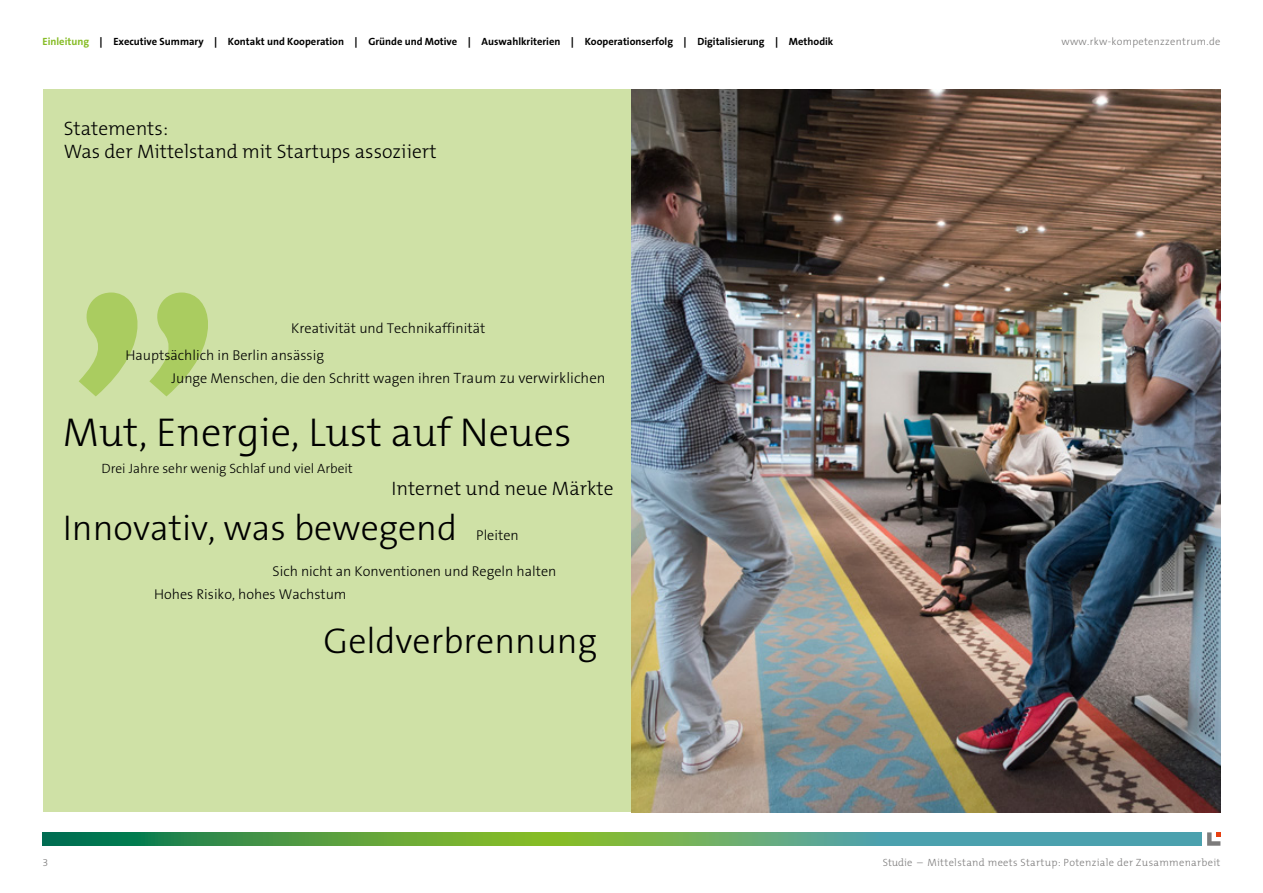
<style>
.page{position:relative;width:1263px;height:893px;background:#fff}
.page>*{position:absolute;margin:0;border:0;box-sizing:border-box;transform-origin:0 0}
.headline{font:300 40.5px "The Mix B W3";color:#000}
.copy_blocksatz_9_5pt{font:300 36px "The Sans Os F";color:#000}
.subline_1{font:300 19.5px/22.5px "The Mix B W3";color:#000}
.copy_blocksatz_9_5pt-2{font:300 14.25px "The Sans Os F";color:#000}
.copy_blocksatz_9_5pt-3{font:300 13.5px "The Sans Os F";color:#000}
.Fusszeile{font:700 10.5px "The Sans Os F";color:#000}
.Fusszeile-2{font:300 10.5px "The Mix B W3";letter-spacing:.03em;color:#7c7b7b}
.Fusszeile-3{font:300 10.5px "The Sans Os F";letter-spacing:.03em;color:#7c7b7b}
.s1{color:#86bc25}
.s2{font-size:15px}
</style>
<div class="page">
<svg style="left:43px;top:832px;width:1158px;height:14px;background:#53a169"></svg>
<svg style="left:1207px;top:832px;width:13px;height:14px"></svg>
<div style="left:43px;top:89px;width:588px;height:723px;background:#cfe1a6"></div>
<svg style="left:79px;top:293px;width:129px;height:103px"></svg>
<img style="left:631px;top:89px;width:589px;height:723px">
<p class="Fusszeile" style="left:43px;top:35px;width:792px"><span class="s1">Einleitung</span> ↕ Executive Summary ↕ Kontakt und Kooperation ↕ Gründe und Motive ↕ Auswahlkriterien ↕ Kooperationserfolg ↕ Digitalisierung ↕ Methodik</p>
<p class="Fusszeile-3" style="left:1061px;top:35px;width:161px">www.rkw-kompetenzzentrum.de</p>
<p class="subline_1" style="left:64px;top:117px;width:375px">Statements:<br>Was der Mittelstand mit Startups assoziiert</p>
<p class="copy_blocksatz_9_5pt-2" style="left:291px;top:319px;width:196px">Kreativität und Technikaffinität</p>
<p class="copy_blocksatz_9_5pt-2" style="left:125px;top:346px;width:200px">Hauptsächlich in Berlin ansässig</p>
<p class="copy_blocksatz_9_5pt-2" style="left:171px;top:369px;width:436px">Junge Menschen, die den Schritt wagen ihren <span class="s2">Traum zu verwirklichen</span></p>
<p class="headline" style="left:63px;top:407px;width:510px">Mut, Energie, Lust auf Neues</p>
<p class="subline_1" style="left:392px;top:477px;width:223px">Internet und neue Märkte</p>
<p class="copy_blocksatz_9_5pt-3" style="left:101px;top:459px;width:253px">Drei Jahre sehr wenig Schlaf und viel Arbeit</p>
<p class="copy_blocksatz_9_5pt" style="left:63px;top:505px;width:396px">Innovativ, was bewegend</p>
<p class="copy_blocksatz_9_5pt-2" style="left:476px;top:526px;width:44px">Pleiten</p>
<p class="copy_blocksatz_9_5pt-2" style="left:273px;top:562px;width:285px">Sich nicht an Konventionen und Regeln halten</p>
<p class="copy_blocksatz_9_5pt-2" style="left:154px;top:585px;width:194px">Hohes Risiko, hohes Wachstum</p>
<p class="copy_blocksatz_9_5pt" style="left:324px;top:617px;width:275px">Geldverbrennung</p>
<p class="Fusszeile-2" style="left:43px;top:855px;width:7px">3</p>
<p class="Fusszeile-2" style="left:883px;top:855px;width:339px">Studie – Mittelstand meets Startup: Potenziale der Zusammenarbeit</p>
</div>
